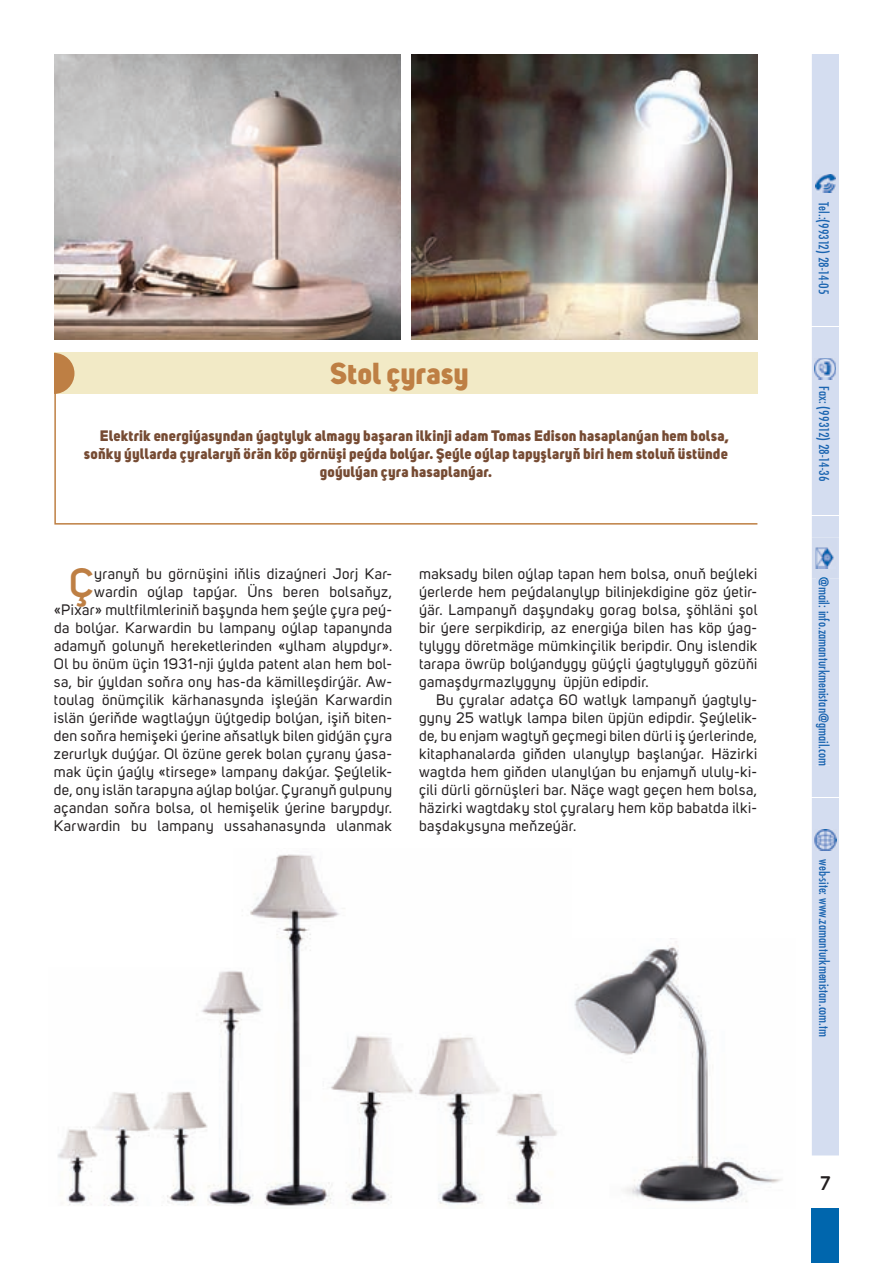
<style>
.page{position:relative;width:893px;height:1263px;background:#fff}
.page>*{position:absolute;margin:0;border:0;box-sizing:border-box;transform-origin:0 0}
.t1{font:600 40.35px "Uni Sans";color:#be7f44}
.t2{font:800 30px "Uni Sans";color:#be7f44}
.t3{font:600 19.5px "Uni Sans";color:#231f20}
.t4{font:15px/18px "Uni Sans";letter-spacing:.025em;color:#231f20;text-align:justify}
.t5{font:800 15px "Uni Sans";letter-spacing:.005em;color:#764b33}
.t6{font:500 condensed 14.85px "ART Futura TEE";color:#1a64b0}
</style>
<div class="page">
<div style="left:812px;top:1209px;width:27px;height:54px;background:#0066ad"></div>
<div style="left:812px;top:54px;width:27px;height:1101px;background:#d4ddf0"></div>
<img style="left:816px;top:547px;width:19px;height:22px">
<img style="left:815px;top:829px;width:21px;height:22px">
<img style="left:816px;top:174px;width:19px;height:19px">
<img style="left:54px;top:54px;width:346px;height:285px">
<img style="left:412px;top:54px;width:345px;height:285px">
<img style="left:250px;top:854px;width:307px;height:352px">
<img style="left:57px;top:967px;width:206px;height:239px">
<svg style="left:54px;top:352px;width:704px;height:173px"></svg>
<svg style="left:54px;top:353px;width:20px;height:41px"></svg>
<img style="left:574px;top:938px;width:208px;height:265px">
<h2 class="t2" style="left:330px;top:354px;width:140px">Stol çyrasy</h2>
<p class="t5" style="left:100px;top:426px;width:631px">Elektrik energiýasyndan ýagtylyk alma gy ba şa ran il kin ji adam to mas Edi son ha saplanýan hem bol sa,</p>
<p class="t5" style="left:84px;top:444px;width:645px">soňky ýyllar da çy ralaryň örän köp görnüşi peýda bolýar. Şeý le oý lap ta pyşla ryň bi ri hem sto luň üs tün de</p>
<p class="t5" style="left:320px;top:462px;width:174px">goýul ýan çyra ha saplanýar.</p>
<h1 class="t1" style="left:69px;top:553px;width:26px">Ç</h1>
<p class="t4" style="left:54px;top:565px;width:340px;text-align:right">yranyň bu görnüşini iňlis dizaýneri Jorj Kar&shy;wardin oýlap tapýar. Üns beren bolsaňyz, «Pixar» multfilmleriniň başynda hem şeýle çyra peý&shy;da bolýar. Karwardin bu lampany oýlap tapanynda adamyň golunyň hereketlerinden «ylham alypdyr».<br>Ol bu önüm üçin 1931-nji ýylda patent alan hem bol&shy;sa, bir ýyldan soňra ony has-da kämilleşdirýär. Aw&shy;toulag önümçilik kärhanasynda işleýän Karwardin islän ýeriňde wagtlaýyn üýtgedip bolýan, işiň biten&shy;den soňra hemişeki ýerine aňsatlyk bilen gidýän çyra zerurlyk duýýar. Ol özüne gerek bolan çyrany ýasa&shy;mak üçin ýaýly «tirsege» lampany dakýar. Şeýlelik&shy;de, ony islän tarapyna aýlap bolýar. Çyranyň gulpuny açandan soňra bolsa, ol hemişelik ýerine barypdyr.<br>Karwardin bu lampany ussahanasynda ulanmak</p>
<p class="t4" style="left:419px;top:565px;width:340px">maksady bilen oýlap tapan hem bolsa, onuň beýleki ýerlerde hem peýdalanylyp bilinjekdigine göz ýetir&shy;ýär. Lampanyň daşyndaky gorag bolsa, şöhläni şol bir ýere serpikdirip, az energiýa bilen has köp ýag&shy;tylygy döretmäge mümkinçilik beripdir. Ony islendik tarapa öwrüp bolýandygy güýçli ýagtylygyň gözüňi gamaşdyrmazlygyny üpjün edipdir.</p>
<p class="t4" style="left:419px;top:691px;width:340px;text-indent:17px">Bu çyralar adatça 60 watlyk lampanyň ýagtyly&shy;gyny 25 watlyk lampa bilen üpjün edipdir. Şeýlelik&shy;de, bu enjam wagtyň geçmegi bilen dürli iş ýerlerinde, kitaphanalarda giňden ulanylyp başlanýar. Häzirki wagtda hem giňden ulanylýan bu enjamyň ululy-ki&shy;çili dürli görnüşleri bar. Näçe wagt geçen hem bolsa, häzirki wagtdaky stol çyralary hem köp babatda ilki&shy;başdakysyna meňzeýär.</p>
<p class="t6" style="left:832px;top:202px;width:94px;rotate:90deg">Tel.:(99312) 28-14-05</p>
<p class="t6" style="left:832px;top:386px;width:97px;rotate:90deg">Fax: (99312) 28-14-36</p>
<p class="t6" style="left:832px;top:577px;width:191px;rotate:90deg">@mail: info.zamanturkmenistan@gmail.com</p>
<p class="t6" style="left:832px;top:859px;width:179px;rotate:90deg">web-site: www.zamanturkmenistan.com.tm</p>
<h3 class="t3" style="left:820px;top:1168px;width:11px">7</h3>
</div>
